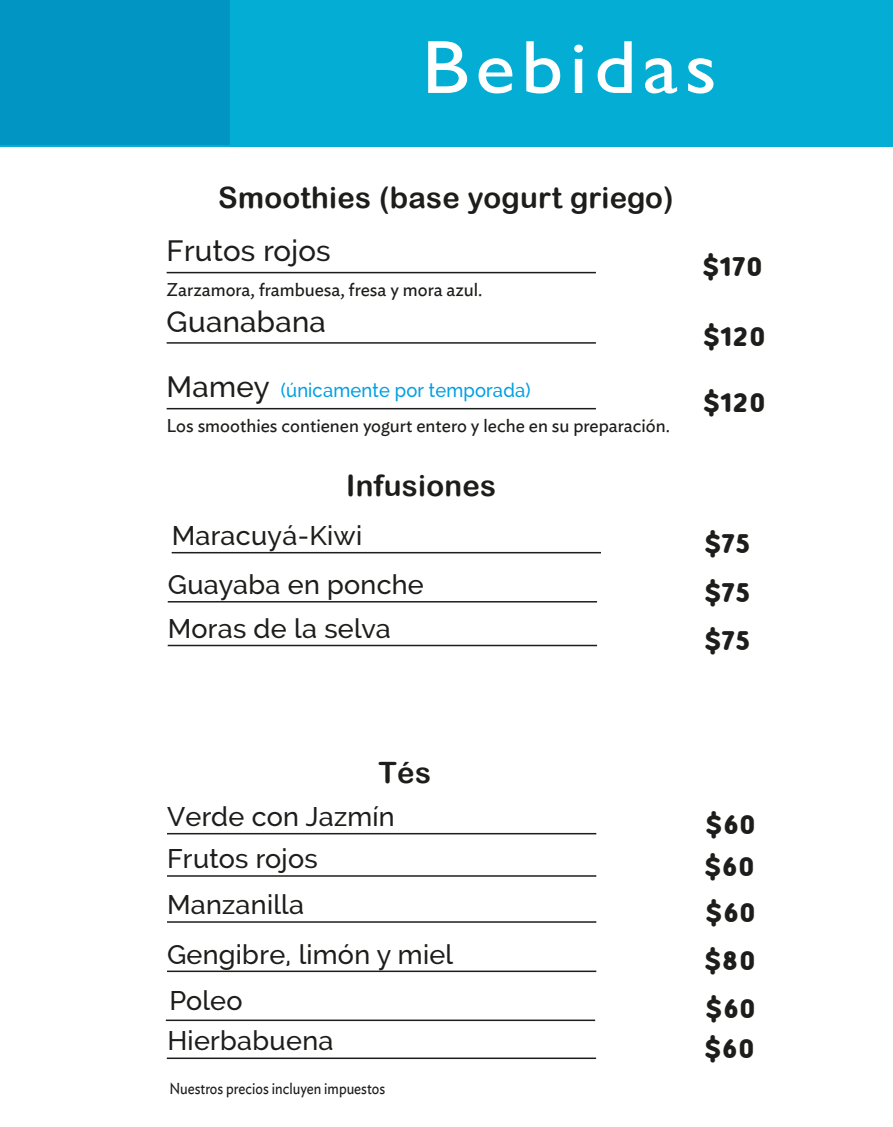
<style>
.page{position:relative;width:893px;height:1127px;background:#fff}
.page>*{position:absolute;margin:0;border:0;box-sizing:border-box;transform-origin:0 0}
.t1{font:75.75px "Gill Sans";letter-spacing:.075em;color:#fff;scale:1.1 1}
.t2{font:29.4px "Arial Rounded MT Bold";letter-spacing:.01em;color:#1d1d1b}
.t3{font:500 29.4px "Raleway";letter-spacing:.01em;color:#1d1d1b}
.t4{font:500 27px "Raleway";letter-spacing:.01em;color:#1d1d1b}
.t5{font:900 26.25px "Robaga Rounded";letter-spacing:.01em;color:#1d1d1b}
.t6{font:500 19.5px "Raleway";letter-spacing:.01em;color:#009fe3;scale:.94 1}
.t7{font:18.38px "Ideal Sans";color:#1d1d1b}
.t8{font:15.75px "Ideal Sans";color:#1d1d1b;scale:.89 1}
.s1{font-size:29.4px;color:#1d1d1b}
</style>
<div class="page">
<div style="left:0;top:0;width:893px;height:146px;background:#04add3"></div>
<div style="left:0;top:0;width:229px;height:145px;background:#0095c3"></div>
<hr style="left:167px;top:272px;width:429px;height:1px;background:#1d1d1b">
<hr style="left:172px;top:552px;width:429px;height:1px;background:#1d1d1b">
<hr style="left:168px;top:601px;width:429px;height:1px;background:#1d1d1b">
<hr style="left:168px;top:645px;width:429px;height:1px;background:#1d1d1b">
<hr style="left:167px;top:833px;width:429px;height:1px;background:#1d1d1b">
<hr style="left:167px;top:875px;width:429px;height:2px;background:#1d1d1b">
<hr style="left:167px;top:921px;width:429px;height:2px;background:#1d1d1b">
<hr style="left:167px;top:970px;width:429px;height:2px;background:#1d1d1b">
<hr style="left:166px;top:1019px;width:429px;height:2px;background:#1d1d1b">
<hr style="left:167px;top:1057px;width:429px;height:2px;background:#1d1d1b">
<hr style="left:167px;top:342px;width:429px;height:2px;background:#1d1d1b">
<hr style="left:167px;top:408px;width:429px;height:1px;background:#1d1d1b">
<h1 class="t1" style="left:422px;top:23px;width:270px">Bebidas</h1>
<p class="t2" style="left:218px;top:180px;width:457px">Smoothies (base yogurt griego)</p>
<p class="t3" style="left:167px;top:234px;width:166px">Frutos rojos</p>
<p class="t7" style="left:167px;top:275px;width:317px">Zarzamora, frambuesa, fresa y mora azul.</p>
<p class="t3" style="left:167px;top:304px;width:161px">Guanabana</p>
<p class="t6" style="left:167px;top:379px;width:389px"><span class="s1">Mamey</span> (únicamente por temporada)</p>
<p class="t7" style="left:167px;top:411px;width:505px">Los smoothies contienen yogurt entero y leche en su preparación.</p>
<p class="t2" style="left:346px;top:468px;width:151px">Infusiones</p>
<p class="t5" style="left:702px;top:252px;width:62px">$170</p>
<p class="t5" style="left:703px;top:322px;width:64px">$120</p>
<p class="t5" style="left:703px;top:388px;width:64px">$120</p>
<p class="t4" style="left:172px;top:519px;width:192px">Maracuyá-Kiwi</p>
<p class="t5" style="left:704px;top:528px;width:48px">$75</p>
<p class="t4" style="left:168px;top:568px;width:258px">Guayaba en ponche</p>
<p class="t5" style="left:704px;top:577px;width:48px">$75</p>
<p class="t4" style="left:168px;top:612px;width:225px">Moras de la selva</p>
<p class="t5" style="left:704px;top:625px;width:48px">$75</p>
<p class="t2" style="left:379px;top:755px;width:54px">Tés</p>
<p class="t4" style="left:167px;top:800px;width:229px">Verde con Jazmín</p>
<p class="t5" style="left:705px;top:809px;width:52px">$60</p>
<p class="t4" style="left:167px;top:843px;width:152px">Frutos rojos</p>
<p class="t5" style="left:704px;top:852px;width:52px">$60</p>
<p class="t4" style="left:167px;top:889px;width:139px">Manzanilla</p>
<p class="t5" style="left:705px;top:898px;width:52px">$60</p>
<p class="t4" style="left:167px;top:938px;width:288px">Gengibre, limón y miel</p>
<p class="t5" style="left:704px;top:945px;width:53px">$80</p>
<p class="t4" style="left:169px;top:985px;width:75px">Poleo</p>
<p class="t5" style="left:705px;top:994px;width:52px">$60</p>
<p class="t4" style="left:167px;top:1024px;width:168px">Hierbabuena</p>
<p class="t5" style="left:704px;top:1034px;width:52px">$60</p>
<p class="t8" style="left:169px;top:1077px;width:244px">Nuestros precios incluyen impuestos</p>
</div>
